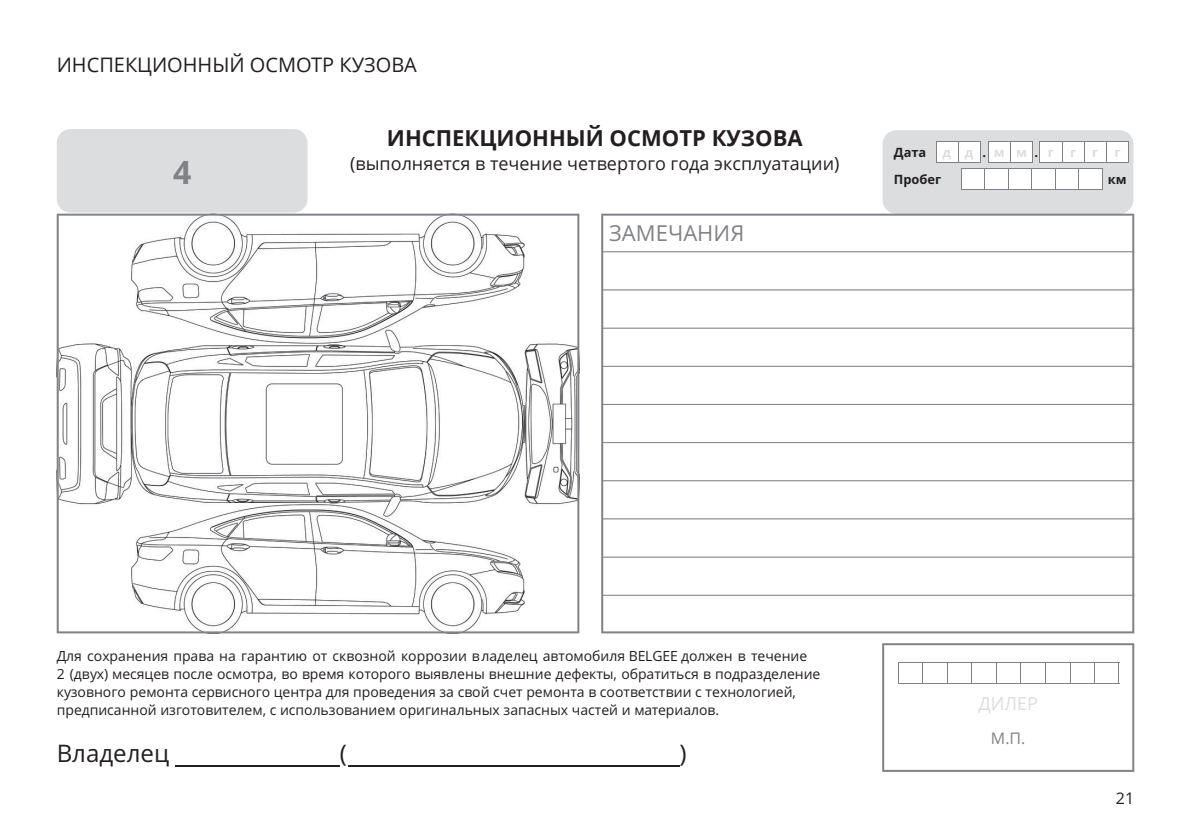
<style>
.page{position:relative;width:1191px;height:840px;background:#fff}
.page>*{position:absolute;margin:0;border:0;box-sizing:border-box;transform-origin:0 0}
.t1{font:700 32px "Open Sans";color:#808285}
.t2{font:24.2px "Open Sans";color:#231f20}
.t3{font:700 22px "Open Sans";color:#231f20}
.t4{font:22px "Open Sans";color:#808285}
.t5{font:20px "Open Sans";color:#231f20}
.t6{font:18px "Open Sans";color:#231f20}
.t7{font:18px "Open Sans";color:#dcdddf}
.t8{font:16px "Open Sans";color:#808285}
.t9{font:16px "Open Sans";color:#231f20}
.t10{font:14px/18px "Open Sans";color:#231f20}
.t11{font:700 12.8px "Open Sans";color:#231f20}
.t12{font:700 12.8px "Open Sans";color:#dcdddf}
.s1{color:#231f20}
</style>
<div class="page">
<div style="left:882px;top:130px;width:251px;height:84px;background:#dcdddf;border-radius:14px"></div>
<div style="left:57px;top:129px;width:250px;height:83px;background:#dcdddf;border-radius:14px"></div>
<div style="left:936px;top:141px;width:22px;height:22px;background:#fff"></div>
<div style="left:958px;top:141px;width:22px;height:22px;background:#fff"></div>
<div style="left:988px;top:141px;width:22px;height:22px;background:#fff"></div>
<div style="left:1010px;top:141px;width:22px;height:22px;background:#fff"></div>
<div style="left:1040px;top:141px;width:22px;height:22px;background:#fff"></div>
<div style="left:1062px;top:141px;width:22px;height:22px;background:#fff"></div>
<div style="left:1084px;top:141px;width:22px;height:22px;background:#fff"></div>
<div style="left:1106px;top:141px;width:22px;height:22px;background:#fff"></div>
<svg style="left:936px;top:142px;width:1px;height:20px"></svg>
<svg style="left:980px;top:141px;width:1px;height:22px"></svg>
<svg style="left:1010px;top:142px;width:1px;height:20px"></svg>
<svg style="left:1032px;top:141px;width:1px;height:22px"></svg>
<svg style="left:1039px;top:142px;width:1px;height:20px"></svg>
<svg style="left:1084px;top:142px;width:1px;height:20px"></svg>
<svg style="left:1128px;top:141px;width:1px;height:22px"></svg>
<hr style="left:936px;top:141px;width:44px;height:1px;background:#808285">
<hr style="left:936px;top:162px;width:44px;height:1px;background:#808285">
<hr style="left:987px;top:141px;width:45px;height:1px;background:#808285">
<hr style="left:987px;top:162px;width:45px;height:1px;background:#808285">
<hr style="left:1039px;top:141px;width:89px;height:1px;background:#808285">
<hr style="left:1039px;top:162px;width:89px;height:1px;background:#808285">
<div style="left:961px;top:168px;width:24px;height:22px;background:#fff"></div>
<div style="left:985px;top:168px;width:23px;height:22px;background:#fff"></div>
<div style="left:1008px;top:168px;width:23px;height:22px;background:#fff"></div>
<div style="left:1031px;top:168px;width:24px;height:22px;background:#fff"></div>
<div style="left:1055px;top:168px;width:23px;height:22px;background:#fff"></div>
<div style="left:1078px;top:168px;width:24px;height:22px;background:#fff"></div>
<svg style="left:958px;top:142px;width:4px;height:47px"></svg>
<svg style="left:984px;top:169px;width:1px;height:20px"></svg>
<svg style="left:1008px;top:169px;width:1px;height:20px"></svg>
<svg style="left:1031px;top:169px;width:1px;height:20px"></svg>
<svg style="left:1078px;top:169px;width:1px;height:20px"></svg>
<svg style="left:1102px;top:142px;width:5px;height:47px"></svg>
<hr style="left:961px;top:168px;width:141px;height:1px;background:#808285">
<hr style="left:961px;top:189px;width:141px;height:1px;background:#808285">
<hr style="left:176px;top:764px;width:164px;height:2px;background:#231f20">
<hr style="left:348px;top:764px;width:331px;height:2px;background:#231f20">
<svg style="left:882px;top:643px;width:252px;height:128px"></svg>
<hr style="left:897px;top:661px;width:222px;height:1px;background:#808285">
<hr style="left:897px;top:683px;width:222px;height:1px;background:#808285">
<svg style="left:57px;top:213px;width:522px;height:420px"></svg>
<svg style="left:601px;top:213px;width:533px;height:420px"></svg>
<h3 class="t5" style="left:57px;top:51px;width:362px">ИНСПЕКЦИОННЫЙ ОСМОТР КУЗОВА</h3>
<h1 class="t1" style="left:173px;top:150px;width:20px">4</h1>
<h3 class="t3" style="left:387px;top:122px;width:417px">ИНСПЕКЦИОННЫЙ ОСМОТР КУЗОВА</h3>
<p class="t6" style="left:350px;top:151px;width:491px">(выполняется в течение четвертого года эксплуатации)</p>
<h3 class="t4" style="left:609px;top:218px;width:137px">ЗАМЕЧАНИЯ</h3>
<p class="t11" style="left:894px;top:143px;width:34px">Дата</p>
<p class="t12" style="left:942px;top:143px;width:113px">д д<span class="s1">.</span>м м<span class="s1">.</span>г</p>
<p class="t12" style="left:1070px;top:143px;width:8px">г</p>
<p class="t12" style="left:1092px;top:143px;width:30px">г г</p>
<p class="t11" style="left:894px;top:170px;width:49px">Пробег</p>
<p class="t11" style="left:1107px;top:170px;width:20px">км</p>
<p class="t10" style="left:57px;top:645px;width:765px">Для сохранения права на гарантию от сквозной коррозии владелец автомобиля BELGEE должен в течение<br>2 (двух) месяцев после осмотра, во время которого выявлены внешние дефекты, обратиться в подразделение кузовного ремонта сервисного центра для проведения за свой счет ремонта в соответствии с технологией, предписанной изготовителем, с использованием оригинальных запасных частей и материалов.</p>
<h2 class="t2" style="left:57px;top:736px;width:114px">Владелец</h2>
<h2 class="t2" style="left:340px;top:736px;width:9px">(</h2>
<h2 class="t2" style="left:679px;top:736px;width:9px">)</h2>
<p class="t7" style="left:978px;top:690px;width:61px">ДИЛЕР</p>
<p class="t8" style="left:991px;top:727px;width:36px">М.П.</p>
<p class="t9" style="left:1116px;top:786px;width:20px">21</p>
</div>
